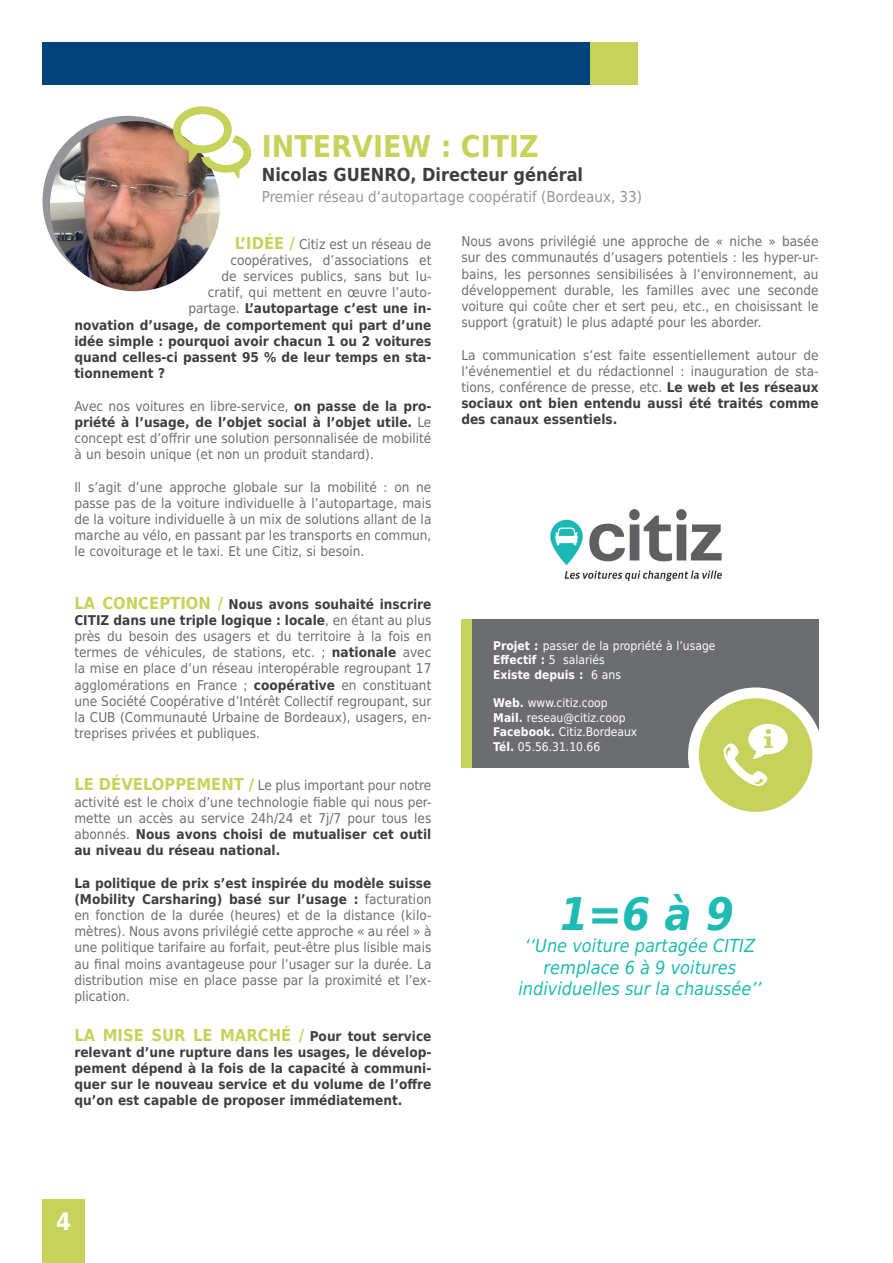
<style>
.page{position:relative;width:893px;height:1263px;background:#fff}
.page>*{position:absolute;margin:0;border:0;box-sizing:border-box;transform-origin:0 0}
.t1{font:italic 700 45px "DejaVu Sans Condensed";color:#1dbbb3}
.t2{font:700 30px "DejaVu Sans Condensed";color:#c7d25b}
.t3{font:700 24px "DejaVu Sans Condensed";color:#fff}
.t4{font:italic 18px/21.6px "DejaVu Sans Condensed";color:#1dbbb3;text-align:center}
.t5{font:700 18px "DejaVu Sans Condensed";color:#3e3e3f}
.t6{font:700 16.5px "DejaVu Sans Condensed";color:#c7d25b}
.t7{font:15px "DejaVu Sans Condensed";color:#939598}
.t8{font:13.5px/16.2px "DejaVu Sans Condensed";color:#6c6d70;text-align:justify}
.t9{font:700 13.5px/16.2px "DejaVu Sans Condensed";color:#3e3e3f;text-align:justify}
.t10{font:12px/14.4px "DejaVu Sans Condensed";color:#fff}
.s1{font-weight:700;font-size:16.5px;color:#c7d25b}
.s2{font-weight:400;color:#6c6d70}
.s3{font-weight:700;color:#3e3e3f}
.s4{font-size:13.5px;color:#3e3e3f}
.s5{font-weight:700}
</style>
<div class="page">
<div style="left:43px;top:1199px;width:42px;height:64px;background:#c7d25b"></div>
<div style="left:461px;top:619px;width:358px;height:149px;background:#6c6d70"></div>
<div style="left:43px;top:116px;width:170px;height:170px;background:#939598;border-radius:50%"></div>
<img style="left:50px;top:121px;width:170px;height:170px;border-radius:85px">
<svg style="left:173px;top:106px;width:78px;height:73px"></svg>
<div style="left:43px;top:43px;width:547px;height:42px;background:#00447b"></div>
<div style="left:590px;top:43px;width:48px;height:42px;background:#c7d25b"></div>
<div style="left:688px;top:687px;width:135px;height:136px;border:30px solid #fff;border-radius:50%"></div>
<div style="left:699px;top:698px;width:113px;height:114px;background:#c7d25b;border-radius:50%"></div>
<div style="left:461px;top:619px;width:11px;height:149px;background:#c7d25b"></div>
<svg style="left:723px;top:724px;width:65px;height:62px"></svg>
<img style="left:550px;top:509px;width:172px;height:73px">
<h2 class="t2" style="left:262px;top:122px;width:278px">INTERVIEW : CITIZ</h2>
<h3 class="t5" style="left:262px;top:160px;width:323px">Nicolas GUENRO, Directeur général</h3>
<p class="t7" style="left:262px;top:185px;width:382px">Premier réseau d’autopartage coopératif (Bordeaux, 33)</p>
<p class="t8" style="left:235px;top:235px;width:198px"><span class="s1">L’IDÉE /</span> Citiz est un réseau de</p>
<p class="t8" style="left:230px;top:252px;width:203px">coopératives, d’associations et</p>
<p class="t8" style="left:221px;top:268px;width:212px">de services publics, sans but lu-</p>
<p class="t8" style="left:208px;top:284px;width:225px">cratif, qui mettent en œuvre l’auto-</p>
<p class="t9" style="left:188px;top:300px;width:245px"><span class="s2">partage.</span> L’autopartage c’est une in-</p>
<p class="t9" style="left:74px;top:316px;width:359px">novation d’usage, de comportement qui part d’une</p>
<p class="t9" style="left:74px;top:332px;width:358px">idée simple : pourquoi avoir chacun 1 ou 2 voitures</p>
<p class="t9" style="left:74px;top:349px;width:358px">quand celles-ci passent 95 % de leur temps en sta-</p>
<p class="t9" style="left:74px;top:365px;width:92px">tionnement ?</p>
<p class="t8" style="left:74px;top:397px;width:359px">Avec nos voitures en libre-service, <span class="s3">on passe de la pro&shy;priété à l’usage, de l’objet social à l’objet utile.</span> Le concept est d’offrir une solution personnalisée de mobilité à un besoin unique (et non un produit standard).</p>
<p class="t8" style="left:74px;top:478px;width:359px">Il s’agit d’une approche globale sur la mobilité : on ne passe pas de la voiture individuelle à l’autopartage, mais de la voiture individuelle à un mix de solutions allant de la marche au vélo, en passant par les transports en commun, le covoiturage et le taxi. Et une Citiz, si besoin.</p>
<p class="t8" style="left:74px;top:595px;width:359px"><span class="s1">LA CONCEPTION /</span> <span class="s3">Nous avons souhaité inscrire CITIZ dans une triple logique : locale</span>, en étant au plus près du besoin des usagers et du territoire à la fois en termes de véhicules, de stations, etc. ; <span class="s3">nationale</span> avec la mise en place d’un réseau interopérable regroupant 17 agglomérations en France ; <span class="s3">coopérative</span> en constituant une Société Coopérative d’Intérêt Collectif regroupant, sur la CUB (Communauté Urbaine de Bordeaux), usagers, en&shy;treprises privées et publiques.</p>
<p class="t8" style="left:74px;top:777px;width:359px"><span class="s1">LE DÉVELOPPEMENT /</span> Le plus important pour notre activité est le choix d’une technologie fiable qui nous per&shy;mette un accès au service 24h/24 et 7j/7 pour tous les abonnés. <span class="s3">Nous avons choisi de mutualiser cet outil au niveau du réseau national.</span></p>
<p class="t8" style="left:74px;top:874px;width:359px"><span class="s3">La politique de prix s’est inspirée du modèle suisse (Mobility Carsharing) basé sur l’usage :</span> facturation en fonction de la durée (heures) et de la distance (kilo&shy;mètres). Nous avons privilégié cette approche « au réel » à une politique tarifaire au forfait, peut-être plus lisible mais au final moins avantageuse pour l’usager sur la durée. La distribution mise en place passe par la proximité et l’ex&shy;plication.</p>
<p class="t6" style="left:74px;top:1021px;width:358px">LA MISE SUR LE MARCHÉ / <span class="s4">Pour tout service</span></p>
<p class="t9" style="left:74px;top:1043px;width:359px">relevant d’une rupture dans les usages, le dévelop&shy;pement dépend à la fois de la capacité à communi&shy;quer sur le nouveau service et du volume de l’offre qu’on est capable de proposer immédiatement.</p>
<p class="t8" style="left:461px;top:233px;width:359px">Nous avons privilégié une approche de « niche » basée sur des communautés d’usagers potentiels : les hyper-ur&shy;bains, les personnes sensibilisées à l’environnement, au développement durable, les familles avec une seconde voiture qui coûte cher et sert peu, etc., en choisissant le support (gratuit) le plus adapté pour les aborder.</p>
<p class="t8" style="left:461px;top:346px;width:359px">La communication s’est faite essentiellement autour de l’événementiel et du rédactionnel : inauguration de sta&shy;tions, conférence de presse, etc. <span class="s3">Le web et les réseaux sociaux ont bien entendu aussi été traités comme des canaux essentiels.</span></p>
<p class="t10" style="left:493px;top:638px;width:224px"><span class="s5">Projet :</span> passer de la propriété à l’usage<br><span class="s5">Effectif :</span> 5 salariés<br><span class="s5">Existe depuis :</span> 6 ans</p>
<p class="t10" style="left:493px;top:696px;width:146px"><span class="s5">Web.</span> www.citiz.coop<br><span class="s5">Mail.</span> reseau@citiz.coop<br><span class="s5">Facebook.</span> Citiz.Bordeaux<br><span class="s5">Tél.</span> 05.56.31.10.66</p>
<h1 class="t1" style="left:560px;top:880px;width:175px">1=6 à 9</h1>
<h3 class="t4" style="left:518px;top:935px;width:245px">‘‘Une voiture partagée CITIZ remplace 6 à 9 voitures individuelles sur la chaussée’’</h3>
<h3 class="t3" style="left:56px;top:1201px;width:17px">4</h3>
</div>
